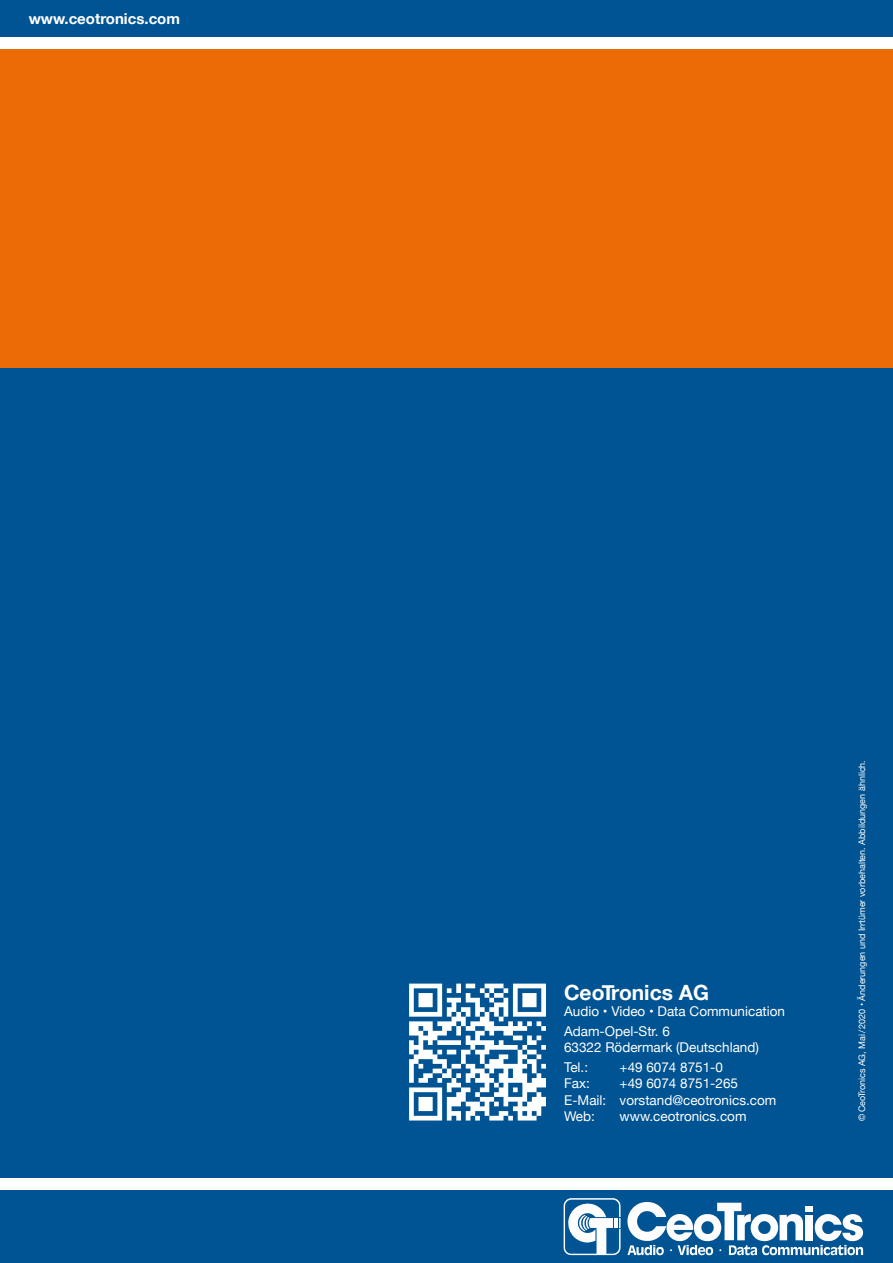
<style>
.page{position:relative;width:893px;height:1263px;background:#fff}
.page>*{position:absolute;margin:0;border:0;box-sizing:border-box;transform-origin:0 0}
.t1{font:700 21px "Helvetica Neue";color:#fff}
.t2{font:700 15px "Helvetica Neue";color:#fff}
.t3{font:13.5px/19.5px "Helvetica Neue";color:#fff}
.t4{font:9px "Helvetica Neue";color:#fff}
</style>
<div class="page">
<div style="left:0;top:368px;width:893px;height:810px;background:#005493"></div>
<div style="left:0;top:49px;width:893px;height:319px;background:#ed6b06"></div>
<div style="left:0;top:1191px;width:893px;height:72px;background:#005493"></div>
<div style="left:0;top:0;width:893px;height:36px;background:#005493"></div>
<svg style="left:564px;top:1198px;width:299px;height:57px"></svg>
<svg style="left:409px;top:983px;width:137px;height:137px"></svg>
<p class="t2" style="left:29px;top:7px;width:153px">www.ceotronics.com</p>
<h1 class="t1" style="left:564px;top:976px;width:147px">CeoTronics AG</h1>
<p class="t3" style="left:564px;top:1003px;width:223px">Audio • Video • Data Communication<br>Adam-Opel-Str. 6</p>
<p class="t3" style="left:564px;top:1039px;width:196px">63322 Rödermark (Deutschland)<br>Tel.:</p>
<p class="t3" style="left:620px;top:1058px;width:105px">+49 6074 8751-0</p>
<p class="t3" style="left:564px;top:1075px;width:27px">Fax:</p>
<p class="t3" style="left:564px;top:1076px;width:214px;line-height:16.5px;text-indent:55px">+49 6074 8751-265<br>E-Mail: vorstand@ceotronics.com<br>Web:</p>
<p class="t3" style="left:620px;top:1108px;width:128px">www.ceotronics.com</p>
<p class="t4" style="left:855px;top:1120px;width:362px;rotate:-90deg">©CeoTronics AG, Mai/2020 • Änderungen und Irrtümer vorbehalten. Abbildungen ähnlich.</p>
</div>
